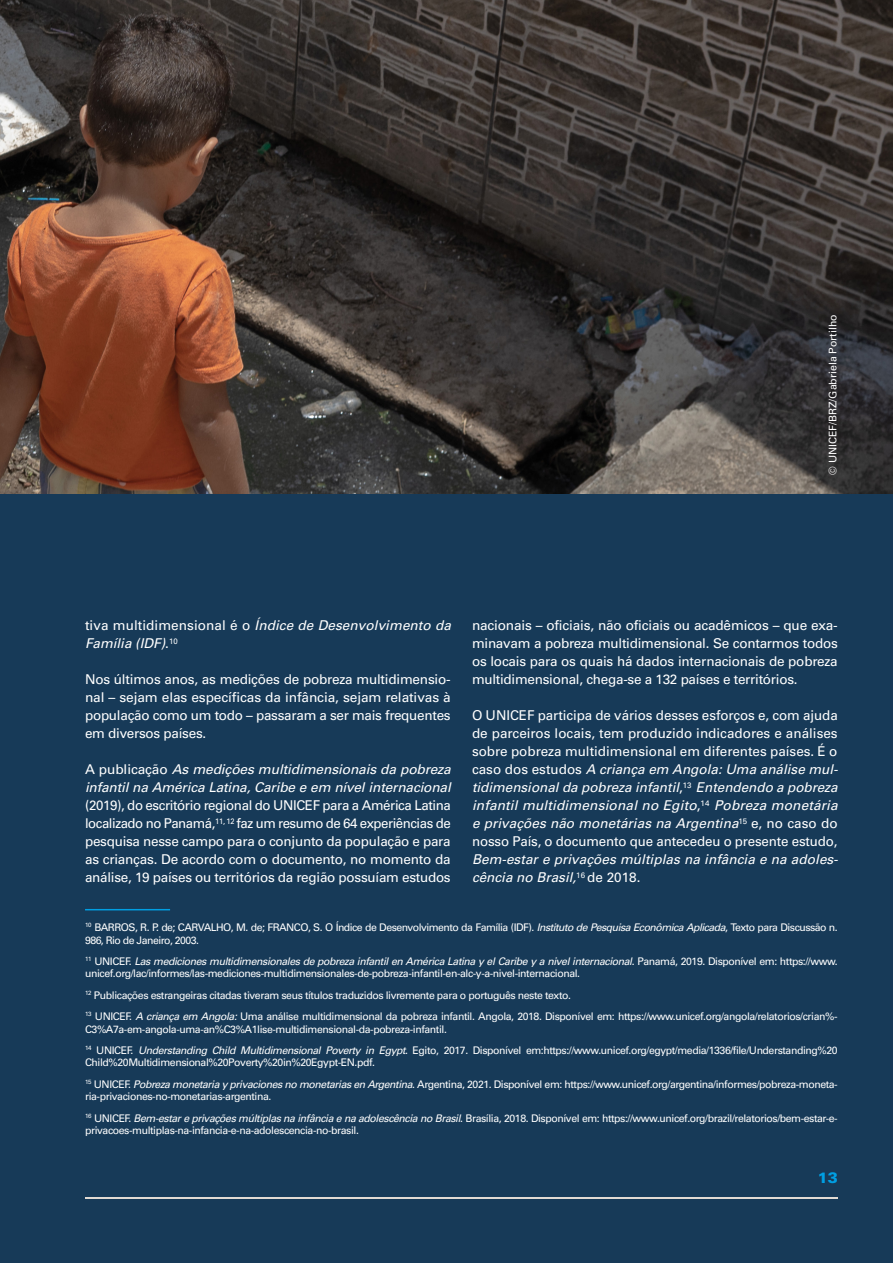
<style>
.page{position:relative;width:893px;height:1263px;background:#173a58}
.page>*{position:absolute;margin:0;border:0;box-sizing:border-box;transform-origin:0 0}
.t1{font:15px "Univers LT 75 Blk";color:#009fe3}
.t2{font:13.5px/18px "Univers LT 55 Rm";letter-spacing:-.02em;color:#fff;text-align:justify}
.t3{font:13.5px/18px "Univers LT 55 Obl";letter-spacing:.005em;color:#fff}
.t4{font:13.5px/18px "Univers LT 55 Obl";letter-spacing:-.015em;color:#fff}
.t5{font:10.5px/21.3px "Univers LT 55 Rm";letter-spacing:-.04em;color:#fff}
.t6{font:10.5px "Univers LT 55 Obl";letter-spacing:-.04em;color:#fff}
.t7{font:10.5px "Univers LT 55 Rm";color:#fff}
.s1{font-family:"Univers LT 55 Rm"}
.s2{font-family:"Univers LT 55 Obl"}
</style>
<div class="page">
<hr style="left:85px;top:1197px;width:151px;height:2px;background:#e1dad3">
<hr style="left:236px;top:1197px;width:150px;height:2px;background:#e1dad3">
<hr style="left:386px;top:1197px;width:151px;height:2px;background:#e1dad3">
<hr style="left:537px;top:1197px;width:150px;height:2px;background:#e1dad3">
<hr style="left:687px;top:1197px;width:151px;height:2px;background:#e1dad3">
<img style="left:0;top:0;width:893px;height:493px">
<hr style="left:85px;top:909px;width:85px;height:1px;background:#009fe3">
<p class="t7" style="left:826px;top:475px;width:162px;rotate:-90deg">© UNICEF/BRZ/Gabriela Portilho</p>
<p class="t3" style="left:85px;top:616px;width:367px"><span class="s1">tiva multidimensional é o</span> Índice de Desenvolvimento da<br>Família (IDF)<span class="s1">.</span><sup>10</sup><sup>4</sup></p>
<p class="t2" style="left:85px;top:670px;width:367px">Nos últimos anos, as medições de pobreza multidimensio&shy;nal – sejam elas específicas da infância, sejam relativas à população como um todo – passaram a ser mais frequentes em diversos países.</p>
<p class="t4" style="left:85px;top:760px;width:367px"><span class="s1">A publicação</span> As medições multidimensionais da pobreza infantil na América Latina, Caribe e em nível internacional</p>
<p class="t2" style="left:85px;top:796px;width:367px">(2019), do escritório regional do UNICEF para a América Latina localizado no Panamá,<sup>11,</sup> <sup>12</sup> <sup>56</sup>faz um resumo de 64 experiências de pesquisa nesse campo para o conjunto da população e para as crianças. De acordo com o documento, no momento da análise, 19 países ou territórios da região possuíam estudos</p>
<p class="t5" style="left:85px;top:921px;width:754px;line-height:12.6px"><sup>10</sup> BARROS, R. P. de; CARVALHO, M. de; FRANCO, S. O Índice de Desenvolvimento da Família (IDF). <span class="s2">Instituto de Pesquisa Econômica Aplicada</span>, Texto para Discussão n.<br>986, Rio de Janeiro, 2003.</p>
<p class="t6" style="left:85px;top:955px;width:754px"><sup>11</sup> <span class="s1">UNICEF.</span> Las mediciones multidimensionales de pobreza infantil en América Latina y el Caribe y a nivel internacional<span class="s1">. Panamá, 2019. Disponível em: https://www.</span></p>
<p class="t5" style="left:85px;top:963px;width:754px">unicef.org/lac/informes/las-mediciones-multidimensionales-de-pobreza-infantil-en-alc-y-a-nivel-internacional.<br><sup>12</sup> Publicações estrangeiras citadas tiveram seus títulos traduzidos livremente para o português neste texto.<br><sup>13</sup> UNICEF. <span class="s2">A criança em Angola:</span> Uma análise multidimensional da pobreza infantil. Angola, 2018. Disponível em: https://www.unicef.org/angola/relatorios/crian%-</p>
<p class="t5" style="left:85px;top:1018px;width:754px">C3%A7a-em-angola-uma-an%C3%A1lise-multidimensional-da-pobreza-infantil.<br><sup>14</sup> UNICEF. <span class="s2">Understanding Child Multidimensional Poverty in Egypt</span>. Egito, 2017. Disponível em:https://www.unicef.org/egypt/media/1336/file/Understanding%20</p>
<p class="t5" style="left:85px;top:1052px;width:754px">Child%20Multidimensional%20Poverty%20in%20Egypt-EN.pdf.<br><sup>15</sup> UNICEF. <span class="s2">Pobreza monetaria y privaciones no monetarias en Argentina</span>. Argentina, 2021. Disponível em: https://www.unicef.org/argentina/informes/pobreza-moneta-</p>
<p class="t5" style="left:85px;top:1086px;width:754px">ria-privaciones-no-monetarias-argentina.<br><sup>16</sup> UNICEF. <span class="s2">Bem-estar e privações múltiplas na infância e na adolescência no Brasil</span>. Brasília, 2018. Disponível em: https://www.unicef.org/brazil/relatorios/bem-estar-e-</p>
<p class="t5" style="left:85px;top:1120px;width:275px">privacoes-multiplas-na-infancia-e-na-adolescencia-no-brasil.</p>
<p class="t2" style="left:472px;top:616px;width:367px">nacionais – oficiais, não oficiais ou acadêmicos – que exa&shy;minavam a pobreza multidimensional. Se contarmos todos os locais para os quais há dados internacionais de pobreza multidimensional, chega-se a 132 países e territórios.</p>
<p class="t2" style="left:472px;top:706px;width:367px">O UNICEF participa de vários desses esforços e, com ajuda de parceiros locais, tem produzido indicadores e análises sobre pobreza multidimensional em diferentes países. É o</p>
<p class="t3" style="left:472px;top:760px;width:368px;text-align:justify"><span class="s1">caso dos estudos</span> A criança em Angola: Uma análise mul&shy;tidimensional da pobreza infantil<span class="s1">,</span><sup>13</sup><sup>7</sup>Entendendo a pobreza infantil multidimensional no Egito<span class="s1">,</span><sup>14</sup><sup>8</sup>Pobreza monetária e privações não monetárias na Argentina<sup>15</sup> <sup>9</sup><span class="s1">e, no caso do</span></p>
<p class="t2" style="left:472px;top:832px;width:367px">nosso País, o documento que antecedeu o presente estudo,</p>
<p class="t3" style="left:472px;top:850px;width:367px">Bem-estar e privações múltiplas na infância e na adoles&shy;cência no Brasil,<sup>16</sup> <sup>10</sup><span class="s1">de 2018.</span></p>
<h1 class="t1" style="left:818px;top:1168px;width:22px">13</h1>
</div>
